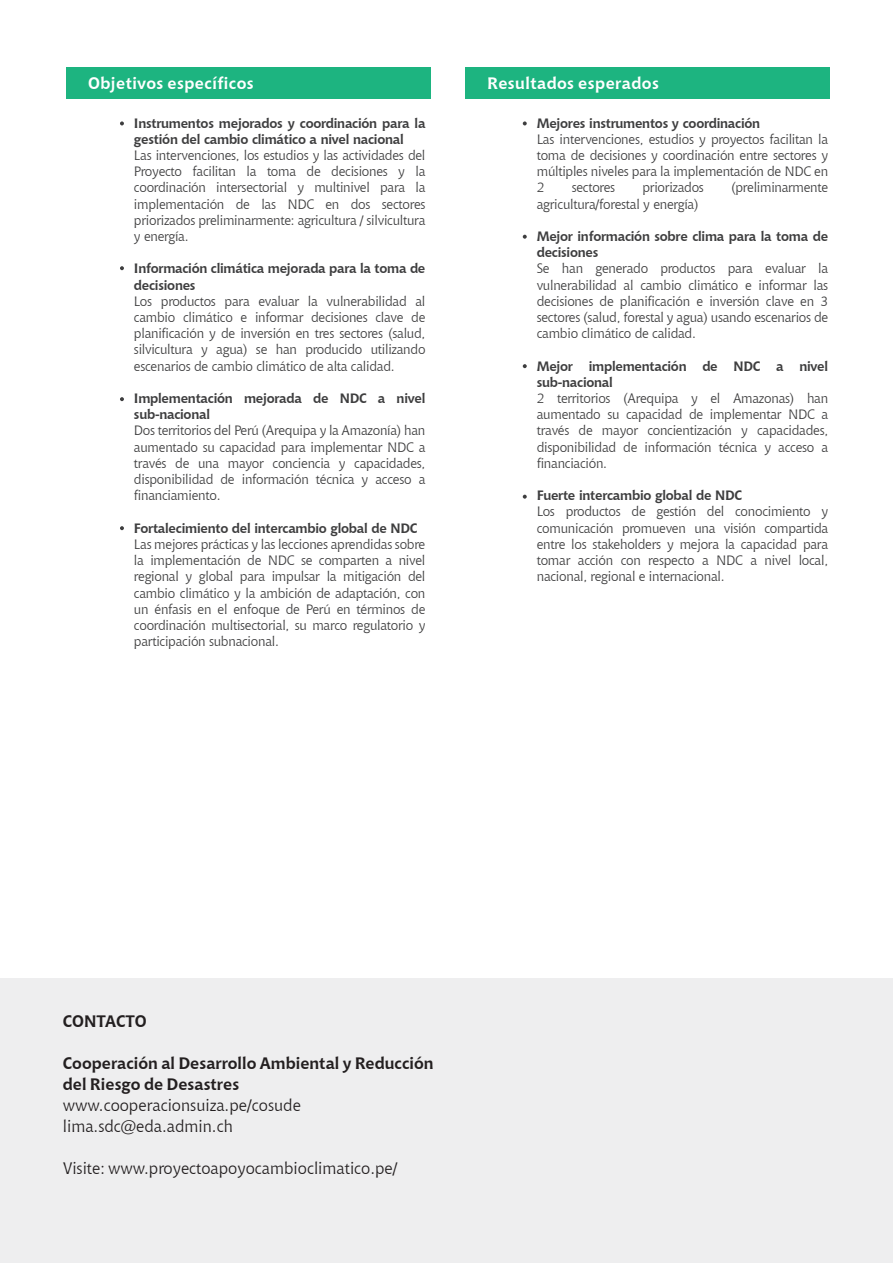
<style>
.page{position:relative;width:893px;height:1263px;background:#fff}
.page>*{position:absolute;margin:0;border:0;box-sizing:border-box;transform-origin:0 0}
.t1{font:16.5px/21px "Chianti BT";color:#231f20}
.t2{font:700 16.5px/21px "Chianti BT";color:#231f20}
.t3{font:700 16.5px "Chianti BT";letter-spacing:.025em;color:#fff}
.t4{font:13.5px/16.2px "Chianti BT";letter-spacing:-.02em;color:#3e3e3f;text-align:justify}
.t5{font:700 13.5px/16.2px "Chianti BT";letter-spacing:-.02em;color:#3e3e3f}
</style>
<div class="page">
<div style="left:0;top:978px;width:893px;height:285px;background:#eeeeef"></div>
<div style="left:66px;top:68px;width:365px;height:31px;background:#1db480"></div>
<div style="left:465px;top:68px;width:365px;height:31px;background:#1db480"></div>
<svg style="left:120px;top:121px;width:4px;height:4px"></svg>
<svg style="left:120px;top:266px;width:4px;height:4px"></svg>
<svg style="left:120px;top:397px;width:4px;height:4px"></svg>
<svg style="left:120px;top:526px;width:4px;height:4px"></svg>
<svg style="left:523px;top:121px;width:4px;height:4px"></svg>
<svg style="left:523px;top:235px;width:4px;height:4px"></svg>
<svg style="left:523px;top:364px;width:4px;height:4px"></svg>
<svg style="left:523px;top:495px;width:4px;height:4px"></svg>
<p class="t3" style="left:88px;top:71px;width:167px">Objetivos específicos</p>
<p class="t3" style="left:487px;top:71px;width:173px">Resultados esperados</p>
<p class="t5" style="left:134px;top:114px;width:293px">Instrumentos mejorados y coordinación para la gestión del cambio climático a nivel nacional</p>
<p class="t4" style="left:134px;top:147px;width:293px">Las intervenciones, los estudios y las actividades del Proyecto facilitan la toma de decisiones y la coordinación intersectorial y multinivel para la implementación de las NDC en dos sectores priorizados preliminarmente: agricultura / silvicultura y energía.</p>
<p class="t5" style="left:134px;top:260px;width:293px">Información climática mejorada para la toma de decisiones</p>
<p class="t4" style="left:134px;top:293px;width:293px">Los productos para evaluar la vulnerabilidad al cambio climático e informar decisiones clave de planificación y de inversión en tres sectores (salud, silvicultura y agua) se han producido utilizando escenarios de cambio climático de alta calidad.</p>
<p class="t5" style="left:134px;top:390px;width:293px">Implementación mejorada de NDC a nivel sub-nacional</p>
<p class="t4" style="left:134px;top:422px;width:293px">Dos territorios del Perú (Arequipa y la Amazonía) han aumentado su capacidad para implementar NDC a través de una mayor conciencia y capacidades, disponibilidad de información técnica y acceso a financiamiento.</p>
<p class="t5" style="left:134px;top:519px;width:285px">Fortalecimiento del intercambio global de NDC</p>
<p class="t4" style="left:134px;top:536px;width:293px">Las mejores prácticas y las lecciones aprendidas sobre la implementación de NDC se comparten a nivel regional y global para impulsar la mitigación del cambio climático y la ambición de adaptación, con un énfasis en el enfoque de Perú en términos de coordinación multisectorial, su marco regulatorio y participación subnacional.</p>
<p class="t5" style="left:537px;top:114px;width:225px">Mejores instrumentos y coordinación</p>
<p class="t4" style="left:537px;top:131px;width:293px">Las intervenciones, estudios y proyectos facilitan la toma de decisiones y coordinación entre sectores y múltiples niveles para la implementación de NDC en 2</p>
<p class="t4" style="left:572px;top:179px;width:45px">sectores</p>
<p class="t4" style="left:642px;top:179px;width:63px">priorizados</p>
<p class="t4" style="left:731px;top:179px;width:99px">(preliminarmente</p>
<p class="t4" style="left:537px;top:195px;width:163px">agricultura/forestal y energía)</p>
<p class="t5" style="left:537px;top:228px;width:293px">Mejor información sobre clima para la toma de decisiones</p>
<p class="t4" style="left:537px;top:260px;width:293px">Se han generado productos para evaluar la vulnerabilidad al cambio climático e informar las decisiones de planificación e inversión clave en 3 sectores (salud, forestal y agua) usando escenarios de cambio climático de calidad.</p>
<p class="t5" style="left:537px;top:357px;width:293px">Mejor implementación de NDC a nivel sub-nacional</p>
<p class="t4" style="left:537px;top:390px;width:293px">2 territorios (Arequipa y el Amazonas) han aumentado su capacidad de implementar NDC a través de mayor concientización y capacidades, disponibilidad de información técnica y acceso a financiación.</p>
<p class="t5" style="left:537px;top:487px;width:207px">Fuerte intercambio global de NDC</p>
<p class="t4" style="left:537px;top:503px;width:293px">Los productos de gestión del conocimiento y comunicación promueven una visión compartida entre los stakeholders y mejora la capacidad para tomar acción con respecto a NDC a nivel local, nacional, regional e internacional.</p>
<p class="t2" style="left:63px;top:1009px;width:85px">CONTACTO</p>
<p class="t2" style="left:63px;top:1051px;width:372px">Cooperación al Desarrollo Ambiental y Reducción del Riesgo de Desastres</p>
<p class="t1" style="left:63px;top:1094px;width:240px">www.cooperacionsuiza.pe/cosude lima.sdc@eda.admin.ch</p>
<p class="t1" style="left:63px;top:1157px;width:336px">Visite: www.proyectoapoyocambioclimatico.pe/</p>
</div>
